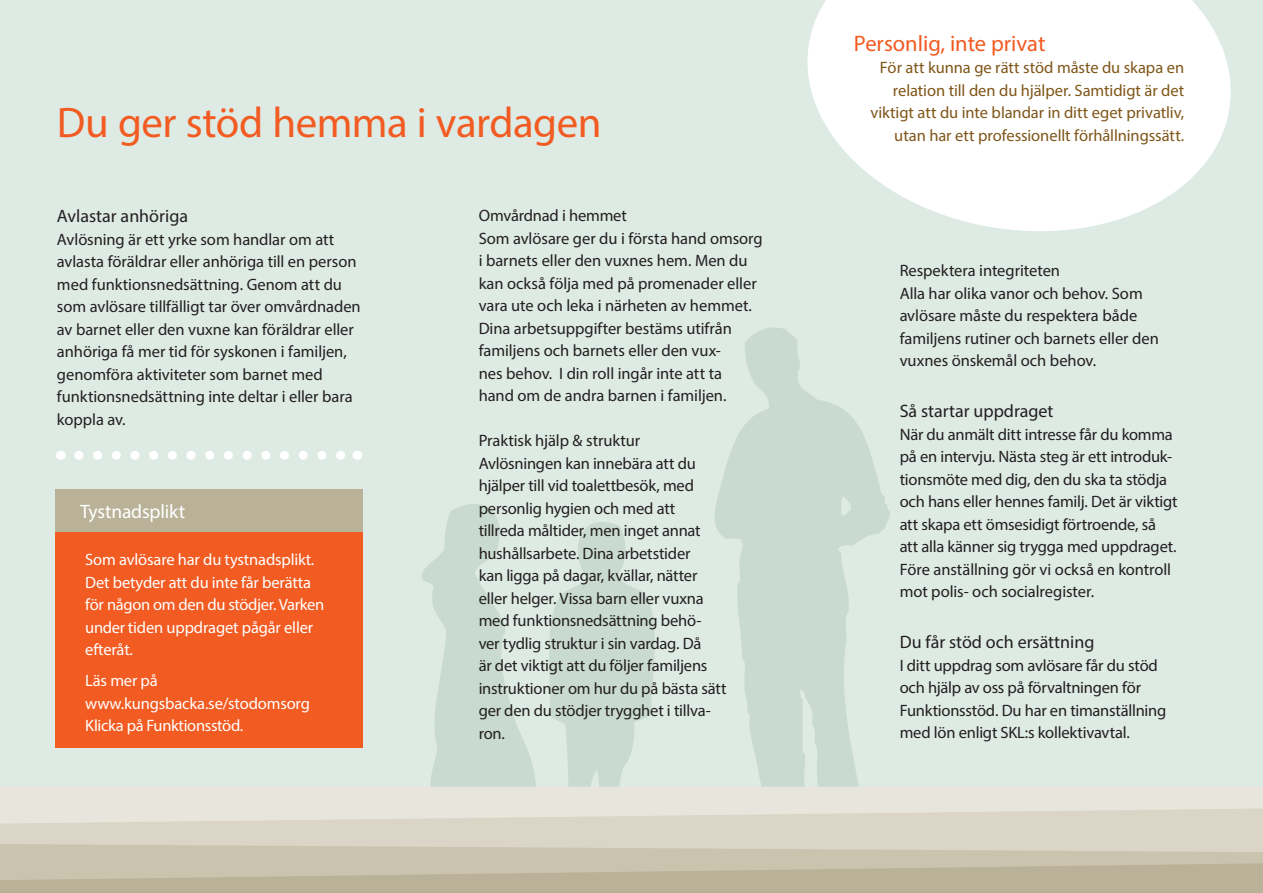
<style>
.page{position:relative;width:1263px;height:893px;background:#deeae4}
.page>*{position:absolute;margin:0;border:0;box-sizing:border-box;transform-origin:0 0}
.t1{font:42.9px "Myriad Pro";letter-spacing:-.01em;color:#f25b21}
.t2{font:22.5px "Myriad Pro";color:#f25b21}
.t3{font:19.5px "Myriad Pro";letter-spacing:-.01em;color:#fff}
.t4{font:18px "Myriad Pro";color:#231f20}
.t5{font:16.5px/22.5px "Myriad Pro";letter-spacing:-.01em;color:#231f20}
.t6{font:16.5px/22.5px "Myriad Pro";letter-spacing:-.01em;color:#fff}
.t7{font:16.5px/22.5px "Myriad Pro";letter-spacing:-.005em;color:#7f5619;text-align:right}
</style>
<div class="page">
<svg style="left:807px;top:0;width:424px;height:231px;fill:#fff"></svg>
<svg style="left:422px;top:504px;width:114px;height:283px;fill:#c9dad1"></svg>
<svg style="left:714px;top:327px;width:176px;height:460px;fill:#c9dad1"></svg>
<svg style="left:549px;top:522px;width:106px;height:265px"></svg>
<svg style="left:79px;top:451px;width:266px;height:9px"></svg>
<svg style="left:0;top:808px;width:1263px;height:36px;fill:#dad5c6"></svg>
<svg style="left:0;top:844px;width:1263px;height:19px;background:#cdc7b3"></svg>
<svg style="left:0;top:863px;width:1263px;height:30px;background:#bdb79e"></svg>
<div style="left:55px;top:531px;width:307px;height:217px;background:#f25b21"></div>
<div style="left:55px;top:489px;width:307px;height:42px;background:#b9b298"></div>
<h1 class="t1" style="left:57px;top:96px;width:546px">Du ger stöd hemma i vardagen</h1>
<p class="t4" style="left:57px;top:205px;width:133px">Avlastar anhöriga</p>
<p class="t5" style="left:57px;top:228px;width:305px">Avlösning är ett yrke som handlar om att avlasta föräldrar eller anhöriga till en person med funktionsnedsättning. Genom att du som avlösare tillfälligt tar över omvårdnaden av barnet eller den vuxne kan föräldrar eller anhöriga få mer tid för syskonen i familjen, genomföra aktiviteter som barnet med funktionsnedsättning inte deltar i eller bara koppla av.</p>
<p class="t3" style="left:80px;top:500px;width:106px">Tystnadsplikt</p>
<p class="t6" style="left:85px;top:548px;width:241px">Som avlösare har du tystnadsplikt.<br>Det betyder att du inte får berätta för någon om den du stödjer. Varken under tiden uppdraget pågår eller efteråt.</p>
<p class="t6" style="left:85px;top:669px;width:226px">Läs mer på www.kungsbacka.se/stodomsorg<br>Klicka på Funktionsstöd.</p>
<p class="t5" style="left:479px;top:204px;width:286px">Omvårdnad i hemmet<br>Som avlösare ger du i första hand omsorg i barnets eller den vuxnes hem. Men du kan också följa med på promenader eller vara ute och leka i närheten av hemmet.<br>Dina arbetsuppgifter bestäms utifrån familjens och barnets eller den vux-<br>nes behov. I din roll ingår inte att ta<br>hand om de andra barnen i familjen.</p>
<p class="t5" style="left:479px;top:429px;width:249px">Praktisk hjälp &amp; struktur<br>Avlösningen kan innebära att du hjälper till vid toalettbesök, med personlig hygien och med att<br>tillreda måltider, men inget annat hushållsarbete. Dina arbetstider<br>kan ligga på dagar, kvällar, nätter eller helger. Vissa barn eller vuxna med funktionsnedsättning behö&shy;ver tydlig struktur i sin vardag. Då<br>är det viktigt att du följer familjens instruktioner om hur du på bästa sätt ger den du stödjer trygghet i tillva&shy;ron.</p>
<h2 class="t2" style="left:854px;top:29px;width:193px">Personlig, inte privat</h2>
<p class="t7" style="left:870px;top:56px;width:315px">För att kunna ge rätt stöd måste du skapa en relation till den du hjälper. Samtidigt är det viktigt att du inte blandar in ditt eget privatliv, utan har ett professionellt förhållningssätt.</p>
<p class="t5" style="left:900px;top:259px;width:261px">Respektera integriteten<br>Alla har olika vanor och behov. Som avlösare måste du respektera både familjens rutiner och barnets eller den vuxnes önskemål och behov.</p>
<p class="t4" style="left:900px;top:400px;width:155px">Så startar uppdraget</p>
<p class="t5" style="left:900px;top:423px;width:279px">När du anmält ditt intresse får du komma på en intervju. Nästa steg är ett introduk&shy;tionsmöte med dig, den du ska ta stödja och hans eller hennes familj. Det är viktigt att skapa ett ömsesidigt förtroende, så att alla känner sig trygga med uppdraget.<br>Före anställning gör vi också en kontroll mot polis- och socialregister.</p>
<p class="t4" style="left:900px;top:631px;width:196px">Du får stöd och ersättning</p>
<p class="t5" style="left:900px;top:654px;width:268px">I ditt uppdrag som avlösare får du stöd och hjälp av oss på förvaltningen för Funktionsstöd. Du har en timanställning med lön enligt SKL:s kollektivavtal.</p>
</div>
